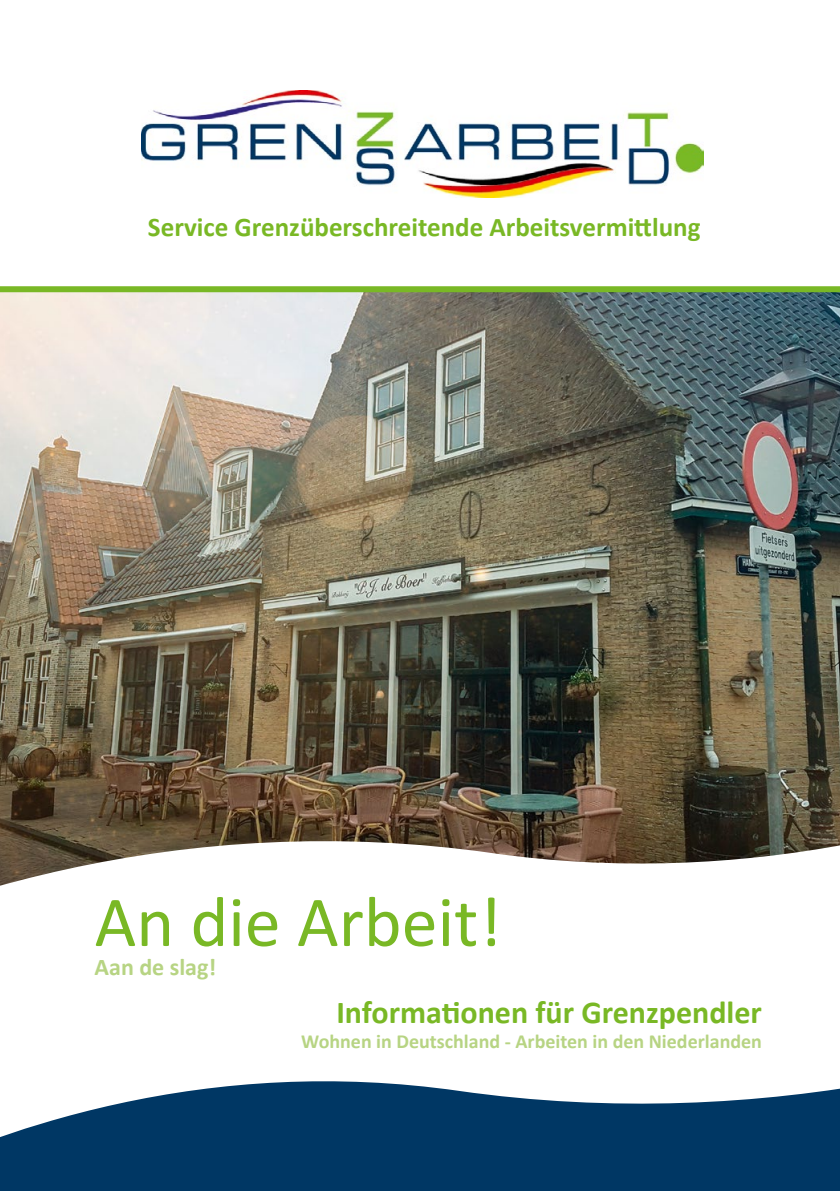
<style>
.page{position:relative;width:840px;height:1191px;background:#fff}
.page>*{position:absolute;margin:0;border:0;box-sizing:border-box;transform-origin:0 0}
.t1{font:72px "Calibri";color:#79b825}
.t2{font:700 32px "Calibri";color:#79b825}
.t3{font:700 27px "Calibri";color:#79b825}
.t4{font:700 24px "Calibri";color:#b7d483}
.t5{font:700 20px "Calibri";color:#b7d483}
</style>
<div class="page">
<img style="left:0;top:292px;width:839px;height:46px">
<img style="left:0;top:338px;width:839px;height:853px">
<img style="left:142px;top:91px;width:561px;height:106px">
<div style="left:0;top:286px;width:839px;height:6px;background:#79b825"></div>
<p class="t3" style="left:148px;top:208px;width:553px">Service Grenzüberschreitende Arbeitsvermittlung</p>
<h1 class="t1" style="left:94px;top:872px;width:408px">An die Arbeit!</h1>
<p class="t4" style="left:94px;top:949px;width:123px">Aan de slag!</p>
<p class="t2" style="left:336px;top:990px;width:427px">Informationen für Grenzpendler</p>
<p class="t5" style="left:301px;top:1026px;width:462px">Wohnen in Deutschland - Arbeiten in den Niederlanden</p>
</div>
